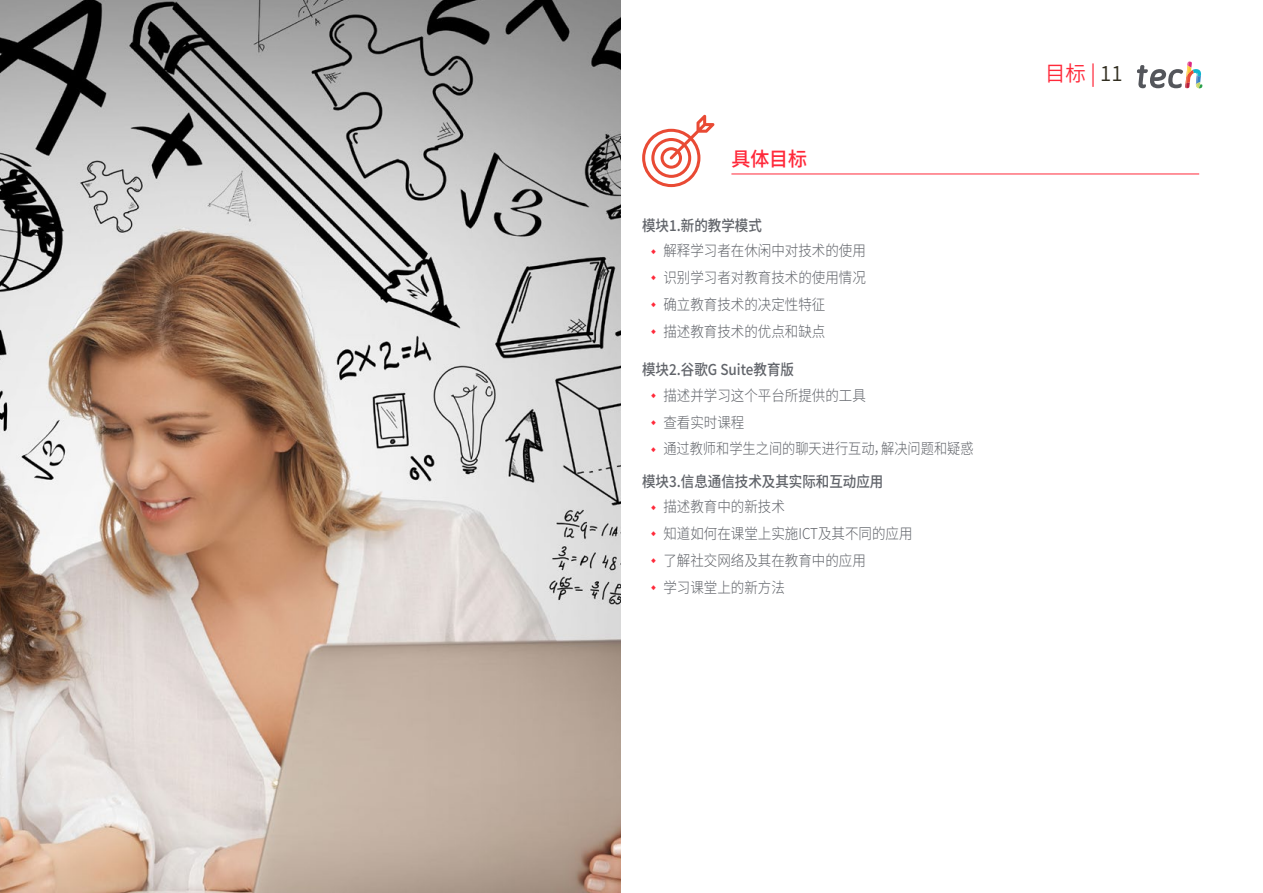
<style>
.page{position:relative;width:1263px;height:893px;background:#fff}
.page>*{position:absolute;margin:0;border:0;box-sizing:border-box;transform-origin:0 0}
.t1{font:21px "Source Han Sans CN";color:#ff293a}
.t2{font:500 19.5px "Source Han Sans CN";color:#ff293a}
.t3{font:300 15px/26.7px "Source Han Sans CN";color:#61646a;scale:.9 1}
.t4{font:500 15px "Source Han Sans CN";color:#61646a;scale:.9 1}
.s1{color:#312e20}
</style>
<div class="page">
<svg style="left:1137px;top:62px;width:65px;height:27px"></svg>
<img style="left:0;top:0;width:621px;height:893px">
<hr style="left:731px;top:174px;width:468px;height:1px;background:#ff293a">
<svg style="left:642px;top:115px;width:72px;height:72px"></svg>
<h2 class="t2" style="left:731px;top:148px;width:77px">具体目标</h2>
<p class="t4" style="left:642px;top:217px;width:135px">模块1.新的教学模式</p>
<p class="t3" style="left:663px;top:238px;width:226px">解释学习者在休闲中对技术的使用识别学习者对教育技术的使用情况确立教育技术的决定性特征<br>描述教育技术的优点和缺点</p>
<p class="t4" style="left:642px;top:361px;width:170px">模块2.谷歌G Suite教育版</p>
<p class="t3" style="left:663px;top:382px;width:346px">描述并学习这个平台所提供的工具<br>查看实时课程<br>通过教师和学生之间的聊天进行互动，解决问题和疑惑</p>
<p class="t4" style="left:642px;top:473px;width:270px">模块3.信息通信技术及其实际和互动应用</p>
<p class="t3" style="left:663px;top:494px;width:278px">描述教育中的新技术<br>知道如何在课堂上实施ICT及其不同的应用了解社交网络及其在教育中的应用<br>学习课堂上的新方法</p>
<h1 class="t1" style="left:1045px;top:61px;width:79px">目标 | <span class="s1">11</span></h1>
</div>
